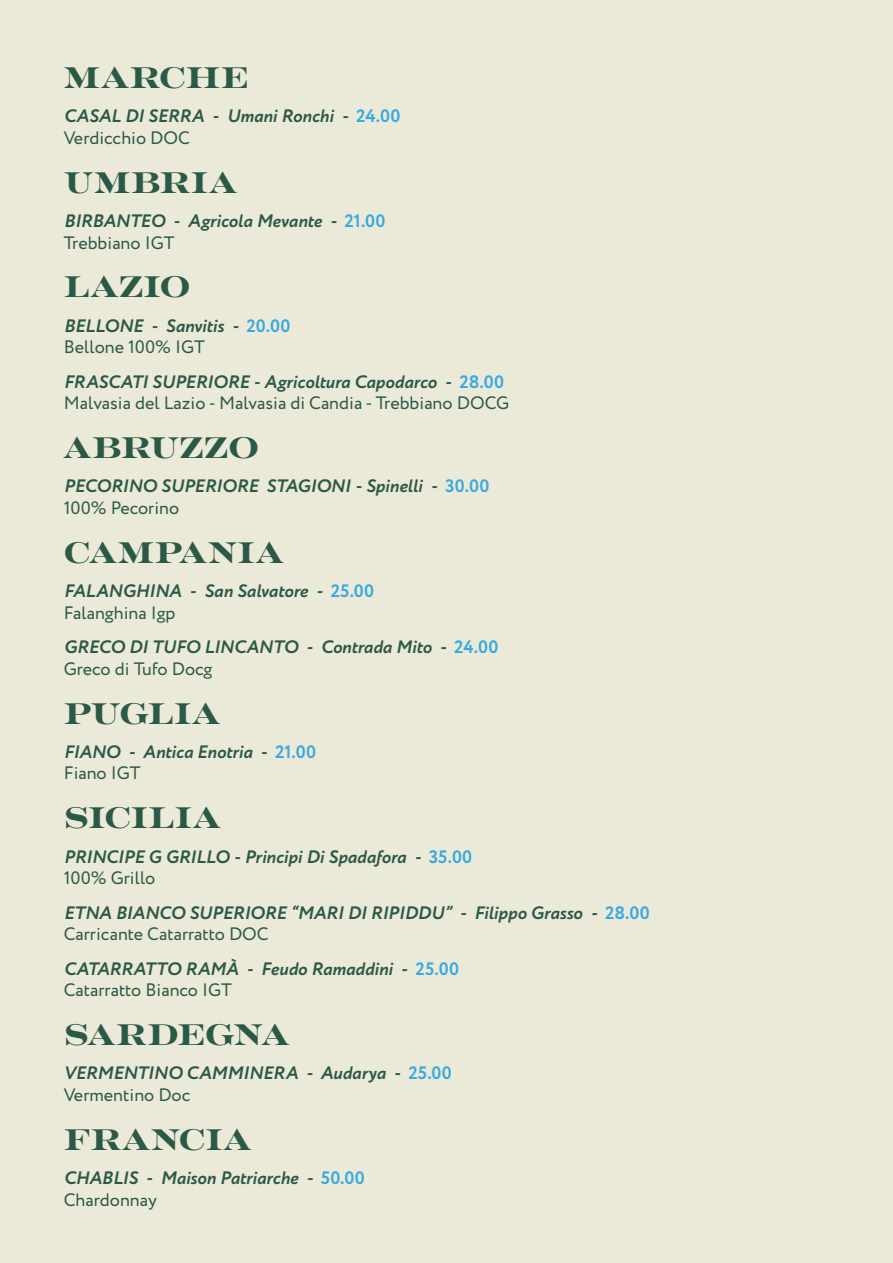
<style>
.page{position:relative;width:893px;height:1263px;background:#ebe9d7}
.page>*{position:absolute;margin:0;border:0;box-sizing:border-box;transform-origin:0 0}
.t1{font:30px "Rosella Solid";letter-spacing:.01em;color:#2b5947}
.t2{font:30px "Rosella Solid";letter-spacing:.03em;color:#2b5947}
.t3{font:30px "Rosella Solid";letter-spacing:-.02em;color:#2b5947}
.t4{font:italic 700 18px/21.6px "Circe";letter-spacing:-.01em;color:#2b5947}
.t5{font:18px/21.6px "Circe";color:#2b5947}
.s1{font-style:normal;color:#36a9e1}
.s2{font-weight:400;font-style:normal}
.s3{font-weight:700;font-style:italic}
.s4{font-weight:700;color:#36a9e1}
</style>
<div class="page">
<h1 class="t1" style="left:64px;top:51px;width:186px">MARCHE</h1>
<p class="t4" style="left:64px;top:106px;width:338px">CASAL DI SERRA - Umani Ronchi - <span class="s1">24.00<br></span><span class="s2">Verdicchio DOC</span></p>
<h1 class="t1" style="left:64px;top:156px;width:174px">UMBRIA</h1>
<p class="t4" style="left:64px;top:211px;width:323px">BIRBANTEO - Agricola Mevante - <span class="s1">21.00<br></span><span class="s2">Trebbiano IGT</span></p>
<h1 class="t1" style="left:64px;top:261px;width:128px">LAZIO</h1>
<p class="t4" style="left:64px;top:316px;width:228px">BELLONE - Sanvitis - <span class="s1">20.00<br></span><span class="s2">Bellone 100% IGT</span></p>
<p class="t5" style="left:64px;top:371px;width:447px"><span class="s3">FRASCATI SUPERIORE - Agricoltura Capodarco -</span> <span class="s4">28.00<br></span>Malvasia del Lazio - Malvasia di Candia - Trebbiano DOCG</p>
<h1 class="t1" style="left:64px;top:421px;width:197px">ABRUZZO</h1>
<p class="t4" style="left:64px;top:476px;width:427px">PECORINO SUPERIORE STAGIONI - Spinelli - <span class="s1">30.00<br></span><span class="s2">100% Pecorino</span></p>
<h1 class="t2" style="left:64px;top:526px;width:221px">CAMPANIA</h1>
<p class="t4" style="left:64px;top:581px;width:312px">FALANGHINA - San Salvatore - <span class="s1">25.00<br></span><span class="s2">Falanghina Igp</span></p>
<p class="t4" style="left:64px;top:637px;width:436px">GRECO DI TUFO LINCANTO - Contrada Mito - <span class="s1">24.00<br></span><span class="s2">Greco di Tufo Docg</span></p>
<h1 class="t1" style="left:64px;top:687px;width:158px">PUGLIA</h1>
<p class="t4" style="left:64px;top:742px;width:254px">FIANO - Antica Enotria - <span class="s1">21.00<br></span><span class="s2">Fiano IGT</span></p>
<h1 class="t1" style="left:64px;top:792px;width:158px">SICILIA</h1>
<p class="t4" style="left:64px;top:846px;width:410px">PRINCIPE G GRILLO - Principi Di Spadafora - <span class="s1">35.00<br></span><span class="s2">100% Grillo</span></p>
<p class="t4" style="left:64px;top:902px;width:588px">ETNA BIANCO SUPERIORE “MARI DI RIPIDDU” - Filippo Grasso - <span class="s1">28.00<br></span><span class="s2">Carricante Catarratto DOC</span></p>
<p class="t4" style="left:64px;top:958px;width:397px">CATARRATTO RAMÀ - Feudo Ramaddini - <span class="s1">25.00<br></span><span class="s2">Catarratto Bianco IGT</span></p>
<h1 class="t3" style="left:64px;top:1008px;width:227px">SARDEGNA</h1>
<p class="t4" style="left:64px;top:1063px;width:390px">VERMENTINO CAMMINERA - Audarya - <span class="s1">25.00<br></span><span class="s2">Vermentino Doc</span></p>
<h1 class="t1" style="left:64px;top:1113px;width:189px">FRANCIA</h1>
<p class="t4" style="left:64px;top:1168px;width:303px">CHABLIS - Maison Patriarche - <span class="s1">50.00<br></span><span class="s2">Chardonnay</span></p>
</div>
